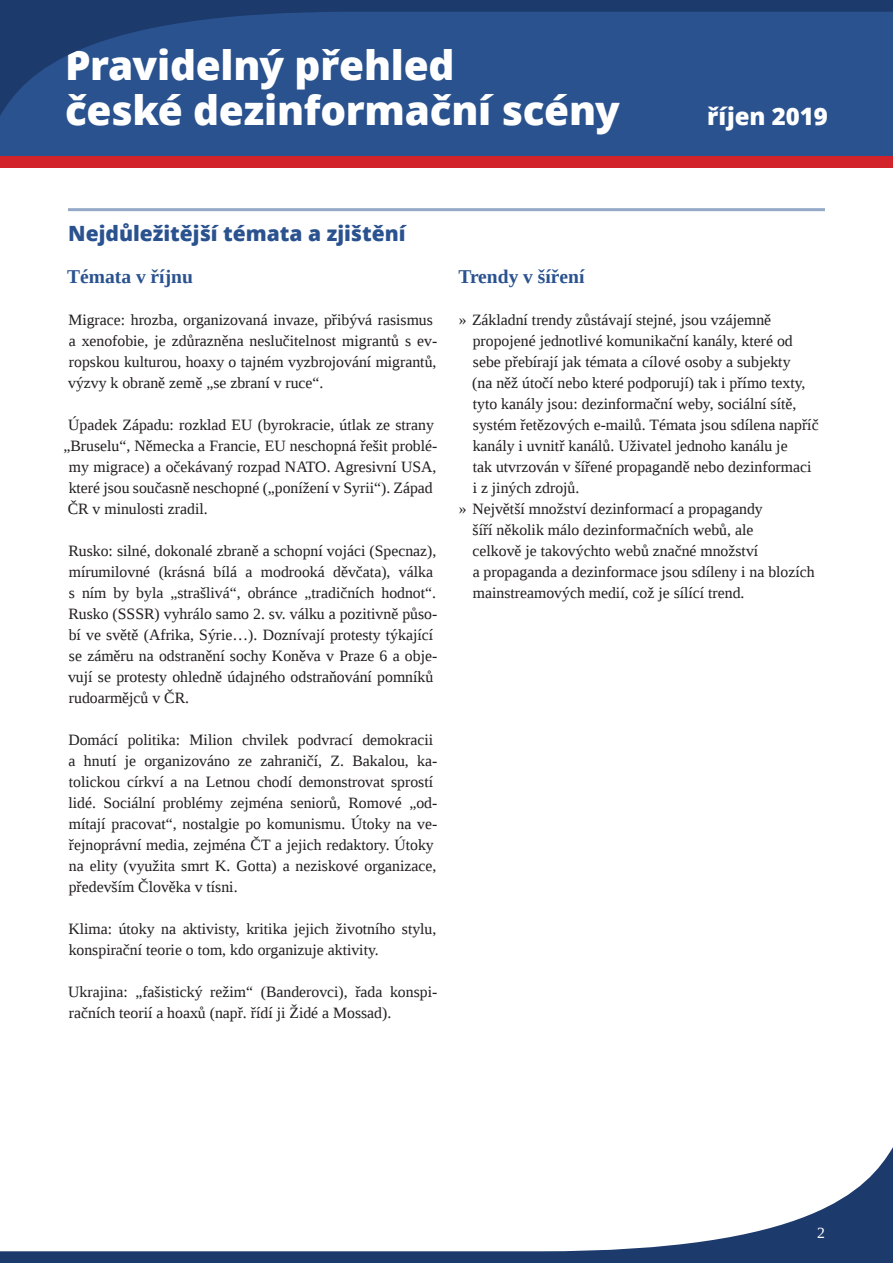
<style>
.page{position:relative;width:893px;height:1263px;background:#fff}
.page>*{position:absolute;margin:0;border:0;box-sizing:border-box;transform-origin:0 0}
.t1{font:800 40.5px/45px "Open Sans";letter-spacing:-.01em;color:#fff}
.t2{font:800 24px "Open Sans";color:#fff}
.t3{font:800 21px "Open Sans";color:#2a528f}
.t4{font:700 19.5px "Liberation Serif";color:#2a528f}
.t5{font:15.75px/21px "Liberation Serif";color:#231f20}
.t6{font:15.75px "Liberation Serif";color:#fff}
</style>
<div class="page">
<div style="left:0;top:0;width:893px;height:156px;background:#2a528f"></div>
<div style="left:0;top:156px;width:893px;height:12px;background:#d2232a"></div>
<svg style="left:0;top:0;width:893px;height:115px"></svg>
<svg style="left:0;top:1147px;width:893px;height:116px"></svg>
<hr style="left:68px;top:208px;width:757px;height:3px;background:#94a9c7">
<h1 class="t1" style="left:65px;top:41px;width:556px">Pravidelný přehled<br>české dezinformační scény</h1>
<h2 class="t2" style="left:707px;top:98px;width:122px">říjen 2019</h2>
<h3 class="t3" style="left:68px;top:217px;width:339px">Nejdůležitější témata a zjištění</h3>
<p class="t4" style="left:67px;top:263px;width:127px">Témata v říjnu</p>
<p class="t5" style="left:68px;top:309px;width:371px">Migrace: hrozba, organizovaná invaze, přibývá rasismus a xenofobie, je zdůrazněna neslučitelnost migrantů s ev&shy;ropskou kulturou, hoaxy o tajném vyzbrojování migrantů, výzvy k obraně země „se zbraní v ruce“.</p>
<p class="t5" style="left:68px;top:414px;width:367px">Úpadek Západu: rozklad EU (byrokracie, útlak ze strany</p>
<p class="t5" style="left:63px;top:435px;width:375px">„Bruselu“, Německa a Francie, EU neschopná řešit problé-</p>
<p class="t5" style="left:69px;top:456px;width:369px">my migrace) a očekávaný rozpad NATO. Agresivní USA,</p>
<p class="t5" style="left:69px;top:477px;width:366px">které jsou současně neschopné („ponížení v Syrii“). Západ</p>
<p class="t5" style="left:68px;top:498px;width:142px">ČR v minulosti zradil.</p>
<p class="t5" style="left:68px;top:540px;width:371px">Rusko: silné, dokonalé zbraně a schopní vojáci (Specnaz), mírumilovné (krásná bílá a modrooká děvčata), válka s ním by byla „strašlivá“, obránce „tradičních hodnot“.<br>Rusko (SSSR) vyhrálo samo 2. sv. válku a pozitivně půso&shy;bí ve světě (Afrika, Sýrie…). Doznívají protesty týkající se záměru na odstranění sochy Koněva v Praze 6 a obje&shy;vují se protesty ohledně údajného odstraňování pomníků rudoarmějců v ČR.</p>
<p class="t5" style="left:68px;top:729px;width:370px">Domácí politika: Milion chvilek podvrací demokracii a hnutí je organizováno ze zahraničí, Z. Bakalou, ka&shy;tolickou církví a na Letnou chodí demonstrovat sprostí lidé. Sociální problémy zejména seniorů, Romové „od&shy;mítají pracovat“, nostalgie po komunismu. Útoky na ve&shy;řejnoprávní media, zejména ČT a jejich redaktory. Útoky na elity (využita smrt K. Gotta) a neziskové organizace, především Člověka v tísni.</p>
<p class="t5" style="left:68px;top:918px;width:370px">Klima: útoky na aktivisty, kritika jejich životního stylu, konspirační teorie o tom, kdo organizuje aktivity.</p>
<p class="t5" style="left:68px;top:981px;width:371px">Ukrajina: „fašistický režim“ (Banderovci), řada konspi&shy;račních teorií a hoaxů (např. řídí ji Židé a Mossad).</p>
<p class="t4" style="left:458px;top:263px;width:128px">Trendy v šíření</p>
<p class="t5" style="left:459px;top:309px;width:314px">» Základní trendy zůstávají stejné, jsou vzájemně</p>
<p class="t5" style="left:473px;top:330px;width:322px">propojené jednotlivé komunikační kanály, které od</p>
<p class="t5" style="left:473px;top:351px;width:319px">sebe přebírají jak témata a cílové osoby a subjekty</p>
<p class="t5" style="left:472px;top:372px;width:335px">(na něž útočí nebo které podporují) tak i přímo texty,</p>
<p class="t5" style="left:473px;top:393px;width:325px">tyto kanály jsou: dezinformační weby, sociální sítě,</p>
<p class="t5" style="left:473px;top:414px;width:347px">systém řetězových e-mailů. Témata jsou sdílena napříč</p>
<p class="t5" style="left:473px;top:435px;width:316px">kanály i uvnitř kanálů. Uživatel jednoho kanálu je</p>
<p class="t5" style="left:473px;top:456px;width:340px">tak utvrzován v šířené propagandě nebo dezinformaci</p>
<p class="t5" style="left:473px;top:477px;width:108px">i z jiných zdrojů.</p>
<p class="t5" style="left:459px;top:498px;width:305px">» Největší množství dezinformací a propagandy</p>
<p class="t5" style="left:473px;top:519px;width:282px">šíří několik málo dezinformačních webů, ale</p>
<p class="t5" style="left:473px;top:540px;width:287px">celkově je takovýchto webů značné množství</p>
<p class="t5" style="left:473px;top:561px;width:344px">a propaganda a dezinformace jsou sdíleny i na blozích</p>
<p class="t5" style="left:473px;top:582px;width:273px">mainstreamových medií, což je sílící trend.</p>
<p class="t6" style="left:817px;top:1222px;width:9px">2</p>
</div>
